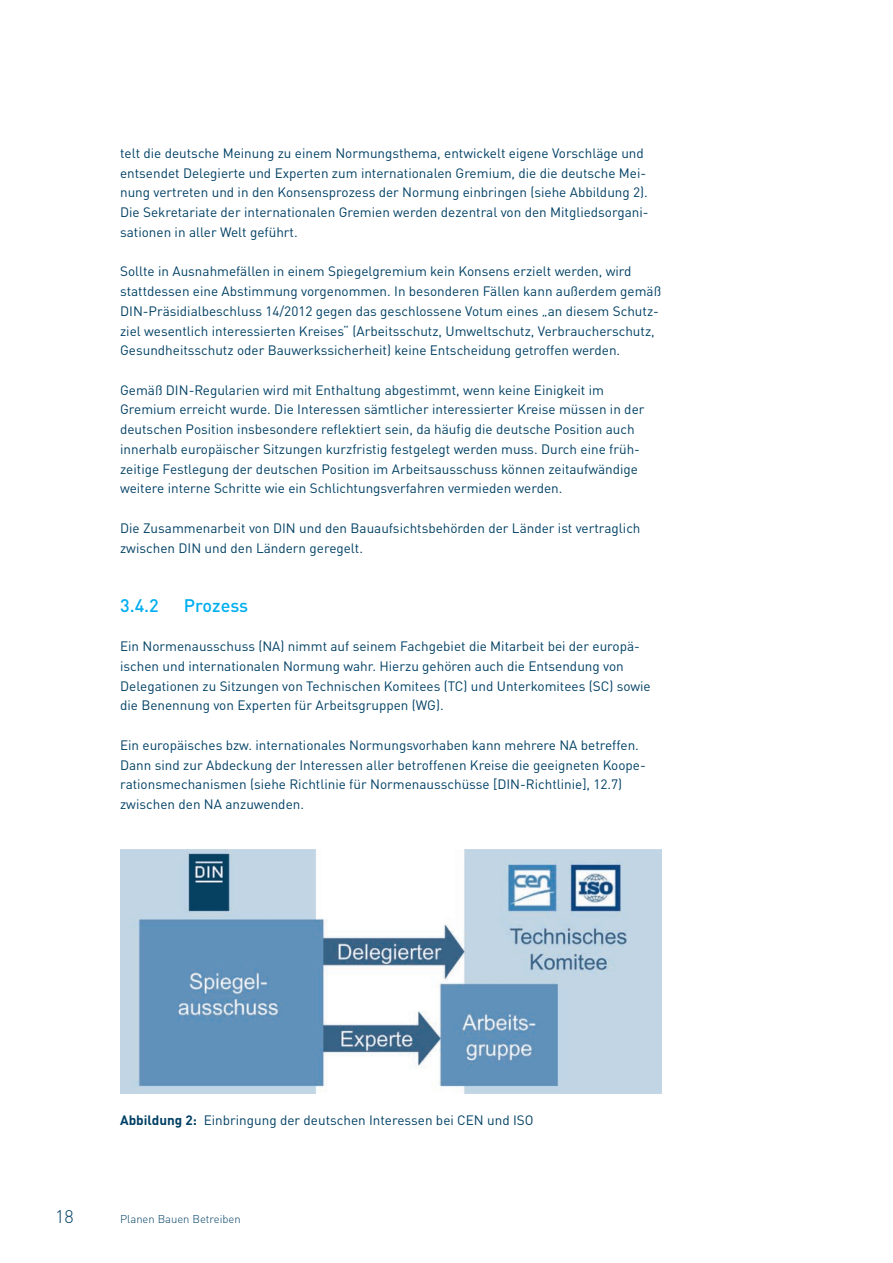
<style>
.page{position:relative;width:893px;height:1263px;background:#fff}
.page>*{position:absolute;margin:0;border:0;box-sizing:border-box;transform-origin:0 0}
.t1{font:500 18px "DINOT";color:#00aeef}
.t2{font:300 18px "DINOT";color:#004064}
.t3{font:13.5px/19.8px "DINOT";color:#004064}
.t4{font:300 11.25px "DINOT";color:#004064}
.s1{font-weight:700}
</style>
<div class="page">
<img style="left:120px;top:850px;width:541px;height:243px">
<p class="t3" style="left:120px;top:143px;width:530px">telt die deutsche Meinung zu einem Normungsthema, entwickelt eigene Vorschläge und entsendet Delegierte und Experten zum internationalen Gremium, die die deutsche Mei&shy;nung vertreten und in den Konsensprozess der Normung einbringen (siehe Abbildung 2).<br>Die Sekretariate der internationalen Gremien werden dezentral von den Mitgliedsorgani&shy;sationen in aller Welt geführt.</p>
<p class="t3" style="left:120px;top:261px;width:543px">Sollte in Ausnahmefällen in einem Spiegelgremium kein Konsens erzielt werden, wird stattdessen eine Abstimmung vorgenommen. In besonderen Fällen kann außerdem gemäß DIN-Präsidialbeschluss 14/2012 gegen das geschlossene Votum eines „an diesem Schutz&shy;ziel wesentlich interessierten Kreises“ (Arbeitsschutz, Umweltschutz, Verbraucherschutz, Gesundheitsschutz oder Bauwerkssicherheit) keine Entscheidung getroffen werden.</p>
<p class="t3" style="left:120px;top:380px;width:526px">Gemäß DIN-Regularien wird mit Enthaltung abgestimmt, wenn keine Einigkeit im Gremium erreicht wurde. Die Interessen sämtlicher interessierter Kreise müssen in der deutschen Position insbesondere reflektiert sein, da häufig die deutsche Position auch innerhalb europäischer Sitzungen kurzfristig festgelegt werden muss. Durch eine früh&shy;zeitige Festlegung der deutschen Position im Arbeitsausschuss können zeitaufwändige weitere interne Schritte wie ein Schlichtungsverfahren vermieden werden.</p>
<p class="t3" style="left:120px;top:518px;width:522px">Die Zusammenarbeit von DIN und den Bauaufsichtsbehörden der Länder ist vertraglich zwischen DIN und den Ländern geregelt.</p>
<h1 class="t1" style="left:120px;top:594px;width:40px">3.4.2</h1>
<h1 class="t1" style="left:184px;top:594px;width:66px">Prozess</h1>
<p class="t3" style="left:120px;top:636px;width:532px">Ein Normenausschuss (NA) nimmt auf seinem Fachgebiet die Mitarbeit bei der europä&shy;ischen und internationalen Normung wahr. Hierzu gehören auch die Entsendung von Delegationen zu Sitzungen von Technischen Komitees (TC) und Unterkomitees (SC) sowie die Benennung von Experten für Arbeitsgruppen (WG).</p>
<p class="t3" style="left:120px;top:735px;width:527px">Ein europäisches bzw. internationales Normungsvorhaben kann mehrere NA betreffen.<br>Dann sind zur Abdeckung der Interessen aller betroffenen Kreise die geeigneten Koope&shy;rationsmechanismen (siehe Richtlinie für Normenausschüsse [DIN-Richtlinie], 12.7) zwischen den NA anzuwenden.</p>
<p class="t3" style="left:120px;top:1110px;width:415px"><span class="s1">Abbildung 2:</span> Einbringung der deutschen Interessen bei CEN und ISO</p>
<h1 class="t2" style="left:55px;top:1206px;width:20px">18</h1>
<p class="t4" style="left:120px;top:1212px;width:122px">Planen Bauen Betreiben</p>
</div>
